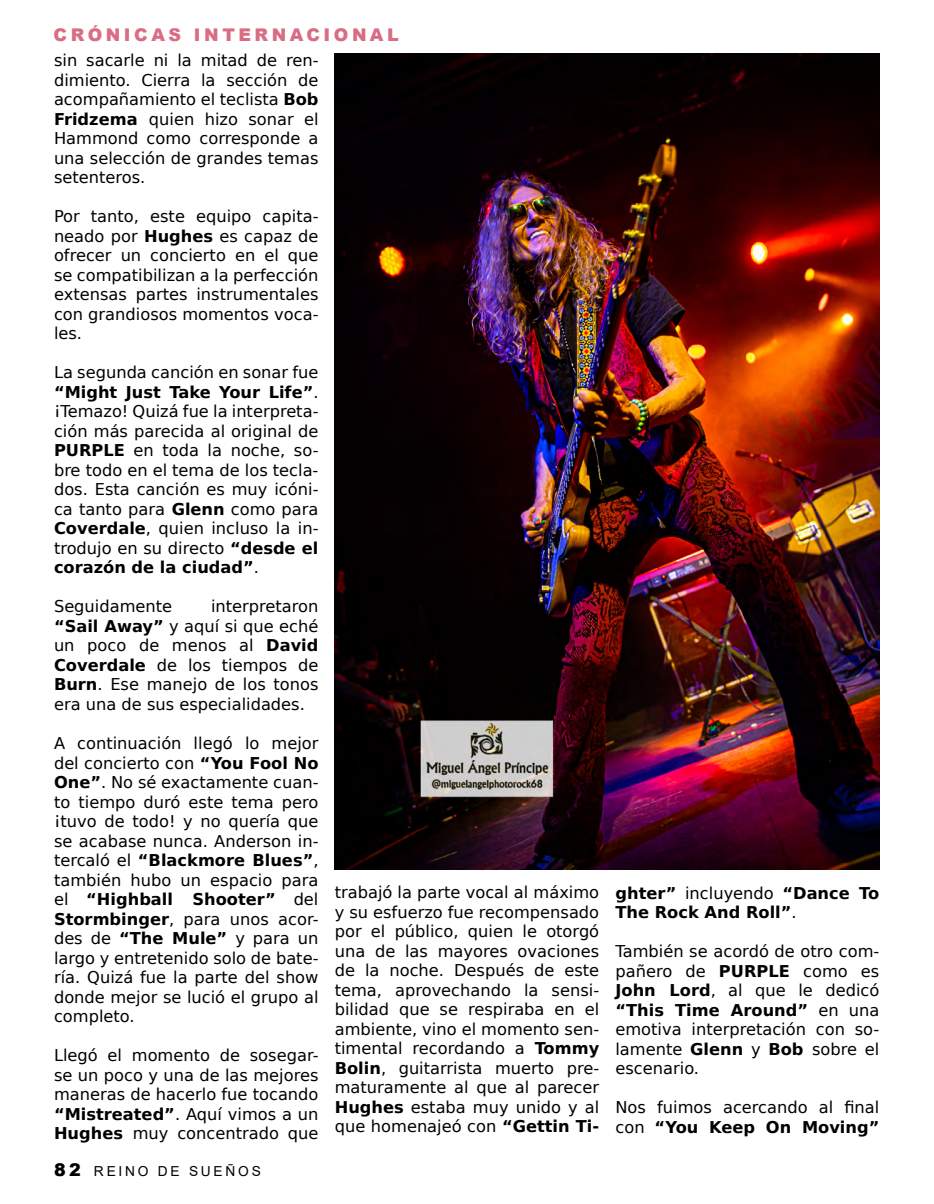
<style>
.page{position:relative;width:934px;height:1204px;background:#fff}
.page>*{position:absolute;margin:0;border:0;box-sizing:border-box;transform-origin:0 0}
.t1{font:900 17.5px "Arial";letter-spacing:.2em;color:#d96d83}
.t2{font:16.25px/19.5px "DejaVu Sans";color:#000;text-align:justify}
.t3{font:700 16.25px/19.5px "DejaVu Sans";color:#000}
.t4{font:13.75px "Arial";letter-spacing:.2em;color:#000}
.s1{font-weight:700}
.s2{font-weight:400}
.s3{font-weight:900;font-size:17.5px}
</style>
<div class="page">
<img style="left:335px;top:53px;width:544px;height:816px">
<p class="t1" style="left:54px;top:22px;width:347px">CRÓNICAS INTERNACIONAL</p>
<p class="t2" style="left:54px;top:50px;width:266px">sin sacarle ni la mitad de ren&shy;dimiento. Cierra la sección de acompañamiento el teclista <span class="s1">Bob Fridzema</span> quien hizo sonar el Hammond como corresponde a una selección de grandes temas setenteros.</p>
<p class="t2" style="left:54px;top:206px;width:266px">Por tanto, este equipo capita&shy;neado por <span class="s1">Hughes</span> es capaz de ofrecer un concierto en el que se compatibilizan a la perfección extensas partes instrumentales con grandiosos momentos voca&shy;les.</p>
<p class="t2" style="left:54px;top:362px;width:266px">La segunda canción en sonar fue <span class="s1">“Might Just Take Your Life”</span>. ¡Temazo! Quizá fue la interpreta&shy;ción más parecida al original de <span class="s1">PURPLE</span> en toda la noche, so&shy;bre todo en el tema de los tecla&shy;dos. Esta canción es muy icóni&shy;ca tanto para <span class="s1">Glenn</span> como para <span class="s1">Coverdale</span>, quien incluso la in&shy;trodujo en su directo <span class="s1">“desde el corazón de la ciudad”</span>.</p>
<p class="t2" style="left:54px;top:596px;width:120px">Seguidamente</p>
<p class="t2" style="left:54px;top:596px;width:266px;text-indent:157px">interpretaron <span class="s1">“Sail Away”</span> y aquí si que eché un poco de menos al <span class="s1">David Coverdale</span> de los tiempos de <span class="s1">Burn</span>. Ese manejo de los tonos era una de sus especialidades.</p>
<p class="t2" style="left:54px;top:733px;width:266px">A continuación llegó lo mejor del concierto con <span class="s1">“You Fool No One”</span>. No sé exactamente cuan&shy;to tiempo duró este tema pero ¡tuvo de todo! y no quería que se acabase nunca. Anderson in&shy;tercaló el <span class="s1">“Blackmore Blues”</span>, también hubo un espacio para el <span class="s1">“Highball Shooter”</span> del <span class="s1">Stormbinger</span>, para unos acor&shy;des de <span class="s1">“The Mule”</span> y para un largo y entretenido solo de bate&shy;ría. Quizá fue la parte del show donde mejor se lució el grupo al completo.</p>
<p class="t2" style="left:54px;top:1045px;width:266px">Llegó el momento de sosegar&shy;se un poco y una de las mejores maneras de hacerlo fue tocando <span class="s1">“Mistreated”</span>. Aquí vimos a un <span class="s1">Hughes</span> muy concentrado que</p>
<p class="t2" style="left:335px;top:882px;width:266px">trabajó la parte vocal al máximo y su esfuerzo fue recompensado por el público, quien le otorgó una de las mayores ovaciones de la noche. Después de este tema, aprovechando la sensi&shy;bilidad que se respiraba en el ambiente, vino el momento sen&shy;timental recordando a <span class="s1">Tommy Bolin</span>, guitarrista muerto pre&shy;maturamente al que al parecer <span class="s1">Hughes</span> estaba muy unido y al que homenajeó con <span class="s1">“Gettin Ti-</span></p>
<p class="t3" style="left:615px;top:882px;width:265px">ghter” <span class="s2">incluyendo</span> “Dance To<br>The Rock And Roll”<span class="s2">.</span></p>
<p class="t2" style="left:615px;top:941px;width:265px">También se acordó de otro com&shy;pañero de <span class="s1">PURPLE</span> como es <span class="s1">John Lord</span>, al que le dedicó <span class="s1">“This Time Around”</span> en una emotiva interpretación con so&shy;lamente <span class="s1">Glenn</span> y <span class="s1">Bob</span> sobre el escenario.</p>
<p class="t2" style="left:615px;top:1097px;width:265px">Nos fuimos acercando al final con <span class="s1">“You Keep On Moving”</span></p>
<p class="t4" style="left:54px;top:1162px;width:208px"><span class="s3">82</span> REINO DE SUEÑOS</p>
</div>
